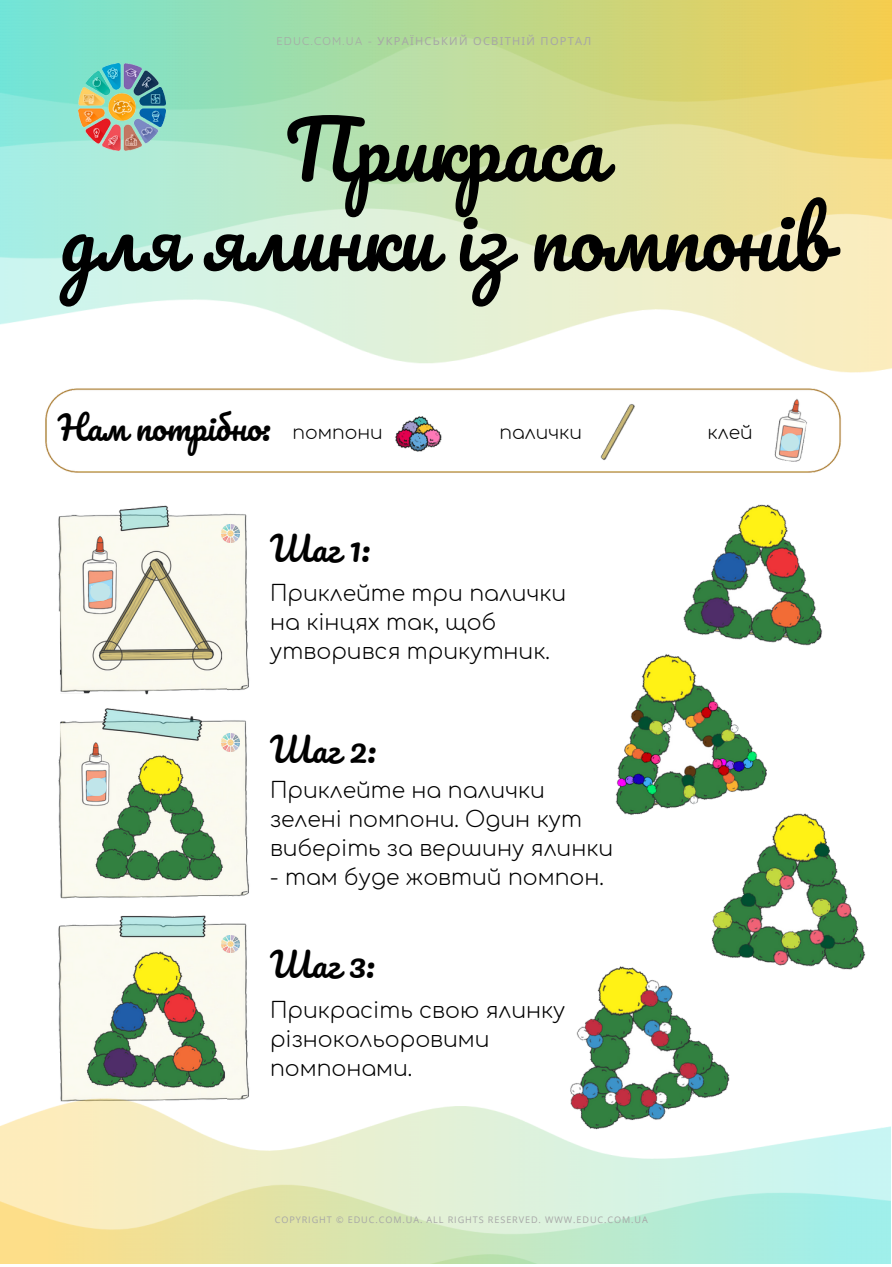
<style>
.page{position:relative;width:892px;height:1267px;background:#fff}
.page>*{position:absolute;margin:0;border:0;box-sizing:border-box;transform-origin:0 0}
.t1{font:78.3px/89.4px "Pacifico";color:#000;text-align:center}
.t2{font:33px "Pacifico";color:#000}
.t3{font:300 21.9px/29.1px "Comfortaa";color:#000}
.t4{font:300 18.6px "Comfortaa";color:#000}
.t5{font:11.1px "Noto Sans";letter-spacing:.115em;color:#a6a6a6}
.t6{font:9px "Open Sans";letter-spacing:.1em;color:#a6a6a6}
.s1{font-family:"Quicksand"}
</style>
<div class="page">
<img style="left:45px;top:372px;width:821px;height:726px">
<img style="left:227px;top:1030px;width:31px;height:68px">
<img style="left:227px;top:621px;width:31px;height:81px">
<img style="left:0;top:0;width:891px;height:372px">
<img style="left:0;top:1098px;width:890px;height:166px">
<img style="left:78px;top:63px;width:88px;height:88px">
<img style="left:221px;top:524px;width:18px;height:18px">
<img style="left:221px;top:734px;width:18px;height:17px">
<img style="left:221px;top:935px;width:18px;height:18px">
<div style="left:86px;top:778px;width:21px;height:18px;background:#c0e5ea;border-radius:9px"></div>
<div style="left:90px;top:583px;width:20px;height:18px;background:#c0e5ea;border-radius:9px"></div>
<div style="left:781px;top:433px;width:18px;height:18px;background:#c0e5ea;border-radius:9px"></div>
<p class="t5" style="left:276px;top:33px;width:316px"><span class="s1">EDUC.COM.UA -</span> УКРАЇНСЬКИЙ ОСВІТНІЙ ПОРТАЛ</p>
<h1 class="t1" style="left:60px;top:110px;width:771px">Прикраса<br>для ялинки із помпонів</h1>
<h2 class="t2" style="left:58px;top:411px;width:214px">Нам потрібно:</h2>
<p class="t4" style="left:292px;top:422px;width:92px">помпони</p>
<p class="t4" style="left:499px;top:422px;width:84px">палички</p>
<p class="t4" style="left:707px;top:422px;width:47px">клей</p>
<h2 class="t2" style="left:270px;top:531px;width:101px">Шаг 1:</h2>
<p class="t3" style="left:270px;top:579px;width:297px">Приклейте три палички на кінцях так, щоб утворився трикутник.</p>
<h2 class="t2" style="left:270px;top:732px;width:107px">Шаг 2:</h2>
<p class="t3" style="left:270px;top:776px;width:344px">Приклейте на палички зелені помпони. Один кут виберіть за вершину ялинки</p>
<p class="t3" style="left:270px;top:863px;width:335px">- там буде жовтий помпон.</p>
<h2 class="t2" style="left:270px;top:947px;width:106px">Шаг 3:</h2>
<p class="t3" style="left:270px;top:996px;width:297px">Прикрасіть свою ялинку різнокольоровими помпонами.</p>
<p class="t6" style="left:275px;top:1213px;width:374px">COPYRIGHT © EDUC.COM.UA. ALL RIGHTS RESERVED. WWW.EDUC.COM.UA</p>
</div>
